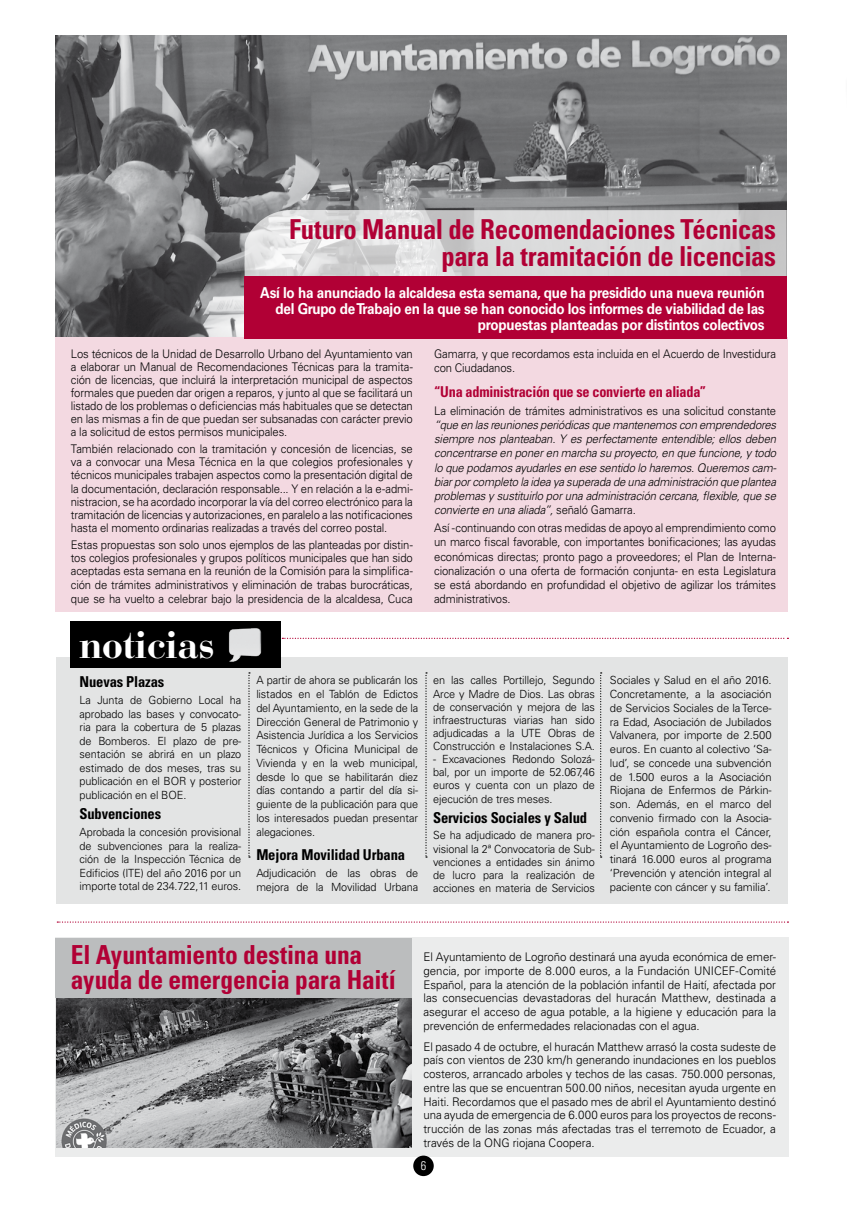
<style>
.page{position:relative;width:847px;height:1205px;background:#fff}
.page>*{position:absolute;margin:0;border:0;box-sizing:border-box;transform-origin:0 0}
.t1{font:700 38.62px "Bauer Bodoni Std";letter-spacing:-.02em;color:#fff}
.t2{font:700 condensed 27.5px/27.5px "Univers LT Std";letter-spacing:-.015em;color:#b10035;text-align:right}
.t3{font:700 condensed 26.25px/25px "Univers LT Std";letter-spacing:-.01em;color:#b10035}
.t4{font:700 15px/16.2px "Univers LT Std";letter-spacing:-.02em;color:#fff;text-align:right;scale:.9 1}
.t5{font:700 condensed 15px "Univers LT Std";letter-spacing:-.01em;color:#000}
.t6{font:700 condensed 15px "Univers LT Std";letter-spacing:-.015em;color:#b10035;scale:.95 1}
.t7{font:300 condensed 12.5px "Univers LT Std";color:#fff}
.t8{font:300 11.88px/13.1px "Univers LT Std";letter-spacing:-.01em;color:#000;text-align:justify;scale:.95 1}
.t9{font:300 11.88px/13.8px "Univers LT Std";letter-spacing:-.01em;color:#000;text-align:justify}
.t10{font:italic 300 11.88px/14.2px "Univers LT Std";letter-spacing:-.01em;color:#000;text-align:justify;scale:.95 1}
.t11{font:300 11.25px/13.8px "Univers LT Std";letter-spacing:-.01em;color:#000;text-align:justify}
.s1{font-style:normal}
</style>
<div class="page">
<img style="left:56px;top:35px;width:731px;height:302px">
<div style="left:55px;top:937px;width:733px;height:220px;background:#ebecec"></div>
<img style="left:57px;top:997px;width:354px;height:150px">
<div style="left:55px;top:938px;width:356px;height:59px;background:#bbbdbe"></div>
<div style="left:55px;top:337px;width:732px;height:274px;background:#f3d9e1"></div>
<svg style="left:244px;top:209px;width:543px;height:67px;background:#d5d5d5"></svg>
<div style="left:57px;top:657px;width:731px;height:247px;background:#e3e4e4"></div>
<svg style="left:282px;top:638px;width:506px;height:1px"></svg>
<div style="left:70px;top:621px;width:210px;height:47px;background:#000"></div>
<svg style="left:248px;top:672px;width:2px;height:185px"></svg>
<svg style="left:425px;top:672px;width:2px;height:185px"></svg>
<svg style="left:600px;top:672px;width:2px;height:185px"></svg>
<img style="left:228px;top:628px;width:34px;height:34px">
<div style="left:244px;top:276px;width:543px;height:62px;background:#b10035"></div>
<svg style="left:57px;top:921px;width:731px;height:2px"></svg>
<div style="left:413px;top:1155px;width:21px;height:21px;background:#000;border-radius:50%"></div>
<h2 class="t2" style="left:289px;top:215px;width:488px">Futuro Manual de Recomendaciones Técnicas para la tramitación de licencias</h2>
<p class="t4" style="left:260px;top:285px;width:562px">Así lo ha anunciado la alcaldesa esta semana, que ha presidido una nueva reunión del Grupo de Trabajo en la que se han conocido los informes de viabilidad de las propuestas planteadas por distintos colectivos</p>
<p class="t8" style="left:71px;top:347px;width:361px">Los técnicos de la Unidad de Desarrollo Urbano del Ayuntamiento van a elaborar un Manual de Recomendaciones Técnicas para la tramita&shy;ción de licencias, que incluirá la interpretación municipal de aspectos formales que pueden dar origen a reparos, y junto al que se facilitará un listado de los problemas o deficiencias más habituales que se detectan en las mismas a fin de que puedan ser subsanadas con carácter previo a la solicitud de estos permisos municipales.</p>
<p class="t8" style="left:71px;top:442px;width:361px">También relacionado con la tramitación y concesión de licencias, se va a convocar una Mesa Técnica en la que colegios profesionales y técnicos municipales trabajen aspectos como la presentación digital de la documentación, declaración responsable... Y en relación a la e-admi&shy;nistracion, se ha acordado incorporar la vía del correo electrónico para la tramitación de licencias y autorizaciones, en paralelo a las notificaciones hasta el momento ordinarias realizadas a través del correo postal.</p>
<p class="t8" style="left:71px;top:537px;width:361px;line-height:13.6px">Estas propuestas son solo unos ejemplos de las planteadas por distin&shy;tos colegios profesionales y grupos políticos municipales que han sido aceptadas esta semana en la reunión de la Comisión para la simplifica&shy;ción de trámites administrativos y eliminación de trabas burocráticas, que se ha vuelto a celebrar bajo la presidencia de la alcaldesa, Cuca</p>
<h1 class="t1" style="left:79px;top:622px;width:138px">noticias</h1>
<p class="t5" style="left:80px;top:672px;width:86px">Nuevas Plazas</p>
<p class="t11" style="left:80px;top:693px;width:163px">La Junta de Gobierno Local ha aprobado las bases y convocato&shy;ria para la cobertura de 5 plazas de Bomberos. El plazo de pre&shy;sentación se abrirá en un plazo estimado de dos meses, tras su publicación en el BOR y posterior publicación en el BOE.</p>
<p class="t5" style="left:80px;top:805px;width:83px">Subvenciones</p>
<p class="t11" style="left:80px;top:825px;width:163px">Aprobada la concesión provisional de subvenciones para la realiza&shy;ción de la Inspección Técnica de Edificios (ITE) del año 2016 por un importe total de 234.722,11 euros.</p>
<p class="t11" style="left:256px;top:673px;width:163px">A partir de ahora se publicarán los listados en el Tablón de Edictos del Ayuntamiento, en la sede de la Dirección General de Patrimonio y Asistencia Jurídica a los Servicios Técnicos y Oficina Municipal de Vivienda y en la web municipal, desde lo que se habilitarán diez días contando a partir del día si&shy;guiente de la publicación para que los interesados puedan presentar alegaciones.</p>
<p class="t5" style="left:256px;top:845px;width:150px">Mejora Movilidad Urbana</p>
<p class="t11" style="left:256px;top:866px;width:163px">Adjudicación de las obras de mejora de la Movilidad Urbana</p>
<p class="t8" style="left:434px;top:346px;width:361px;line-height:14.2px">Gamarra, y que recordamos esta incluida en el Acuerdo de Investidura con Ciudadanos.</p>
<p class="t6" style="left:434px;top:382px;width:288px">“Una administración que se convierte en aliada”</p>
<p class="t8" style="left:434px;top:404px;width:361px">La eliminación de trámites administrativos es una solicitud constante</p>
<p class="t10" style="left:434px;top:418px;width:362px">“que en las reuniones periódicas que mantenemos con emprendedores siempre nos planteaban. Y es perfectamente entendible; ellos deben concentrarse en poner en marcha su proyecto, en que funcione, y todo lo que podamos ayudarles en ese sentido lo haremos. Queremos cam&shy;biar por completo la idea ya superada de una administración que plantea problemas y sustituirlo por una administración cercana, flexible, que se convierte en una aliada”, <span class="s1">señaló Gamarra.</span></p>
<p class="t8" style="left:434px;top:521px;width:361px;line-height:14.2px">Así -continuando con otras medidas de apoyo al emprendimiento como un marco fiscal favorable, con importantes bonificaciones; las ayudas económicas directas; pronto pago a proveedores; el Plan de Interna&shy;cionalización o una oferta de formación conjunta- en esta Legislatura se está abordando en profundidad el objetivo de agilizar los trámites administrativos.</p>
<p class="t11" style="left:433px;top:674px;width:163px;line-height:13.1px">en las calles Portillejo, Segundo Arce y Madre de Dios. Las obras de conservación y mejora de las infraestructuras viarias han sido adjudicadas a la UTE Obras de Construcción e Instalaciones S.A.</p>
<p class="t11" style="left:433px;top:753px;width:163px;line-height:13.1px">- Excavaciones Redondo Solozá&shy;bal, por un importe de 52.067,46 euros y cuenta con un plazo de ejecución de tres meses.</p>
<p class="t5" style="left:433px;top:808px;width:155px">Servicios Sociales y Salud</p>
<p class="t11" style="left:433px;top:829px;width:163px;line-height:13.1px">Se ha adjudicado de manera pro&shy;visional la 2ª Convocatoria de Sub&shy;venciones a entidades sin ánimo de lucro para la realización de acciones en materia de Servicios</p>
<p class="t11" style="left:610px;top:673px;width:163px">Sociales y Salud en el año 2016.<br>Concretamente, a la asociación de Servicios Sociales de la Terce&shy;ra Edad, Asociación de Jubilados Valvanera, por importe de 2.500 euros. En cuanto al colectivo ‘Sa&shy;lud’, se concede una subvención de 1.500 euros a la Asociación Riojana de Enfermos de Párkin&shy;son. Además, en el marco del convenio firmado con la Asocia&shy;ción española contra el Cáncer, el Ayuntamiento de Logroño des&shy;tinará 16.000 euros al programa ‘Prevención y atención integral al paciente con cáncer y su familia’.</p>
<h3 class="t3" style="left:71px;top:942px;width:326px">El Ayuntamiento destina una ayuda de emergencia para Haití</h3>
<p class="t9" style="left:423px;top:950px;width:354px">El Ayuntamiento de Logroño destinará una ayuda económica de emer&shy;gencia, por importe de 8.000 euros, a la Fundación UNICEF-Comité Español, para la atención de la población infantil de Haití, afectada por las consecuencias devastadoras del huracán Matthew, destinada a asegurar el acceso de agua potable, a la higiene y educación para la prevención de enfermedades relacionadas con el agua.</p>
<p class="t9" style="left:423px;top:1039px;width:354px">El pasado 4 de octubre, el huracán Matthew arrasó la costa sudeste de país con vientos de 230 km/h generando inundaciones en los pueblos costeros, arrancado arboles y techos de las casas. 750.000 personas, entre las que se encuentran 500.00 niños, necesitan ayuda urgente en Haiti. Recordamos que el pasado mes de abril el Ayuntamiento destinó una ayuda de emergencia de 6.000 euros para los proyectos de recons&shy;trucción de las zonas más afectadas tras el terremoto de Ecuador, a través de la ONG riojana Coopera.</p>
<p class="t7" style="left:421px;top:1158px;width:7px">6</p>
</div>
